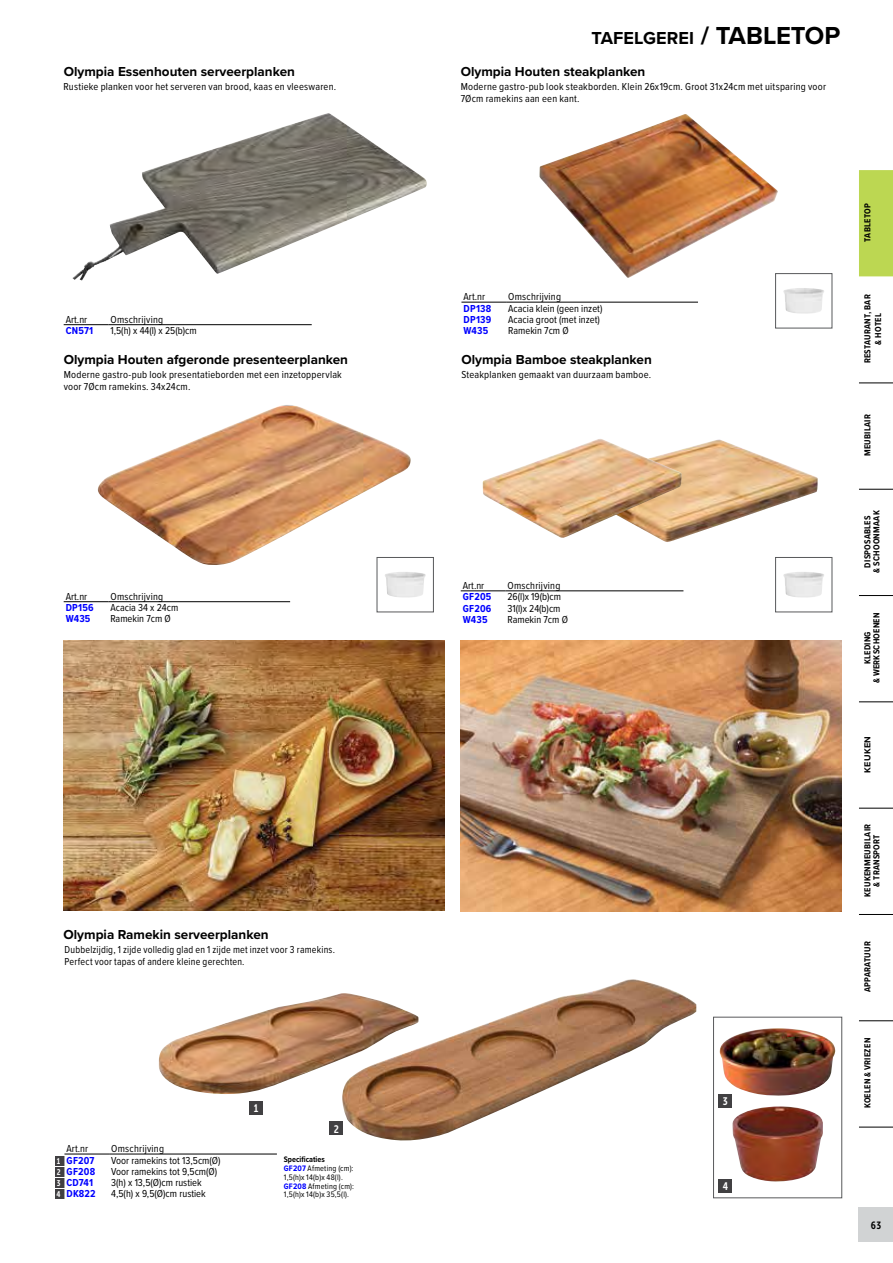
<style>
.page{position:relative;width:893px;height:1263px;background:#fff}
.page>*{position:absolute;margin:0;border:0;box-sizing:border-box;transform-origin:0 0}
.t1{font:700 18px "Proxima Nova";letter-spacing:.005em;color:#000}
.t2{font:700 13.5px "Proxima Nova";color:#000}
.t3{font:10.95px "Museo Sans Cond 700";color:#fff}
.t4{font:10.5px/12px "Proxima Nova Cond";letter-spacing:.02em;color:#000}
.t5{font:10.5px "Proxima Nova Cond";color:#000}
.t6{font:10.5px/12px "Proxima Nova Cond";letter-spacing:.02em;color:#000;scale:.96 1}
.t7{font:700 10.5px "Proxima Nova Cond";letter-spacing:.015em;color:#00f}
.t8{font:10.5px "Museo Sans Cond 700";color:#000}
.t9{font:700 9px/9px "Proxima Nova Cond";letter-spacing:.025em;color:#000;text-align:center}
.t10{font:700 9px "Proxima Nova";letter-spacing:.03em;color:#000}
.t11{font:8.25px/9.4px "Proxima Nova Cond";letter-spacing:.025em;color:#000}
.t12{font:700 8.25px/9.4px "Proxima Nova Cond";color:#000}
.t13{font:8.25px/10.8px "Museo Sans Cond 700";color:#fff;text-align:justify}
.s1{font-size:25.5px}
.s2{color:#00f}
.s3{font-weight:400}
.s4{font-weight:700;color:#00f}
</style>
<div class="page">
<div style="left:859px;top:1208px;width:34px;height:34px;background:#d1d3d4"></div>
<div style="left:859px;top:170px;width:34px;height:106px;background:#bcd752"></div>
<hr style="left:859px;top:383px;width:34px;height:1px;background:#000">
<hr style="left:859px;top:489px;width:34px;height:1px;background:#000">
<hr style="left:859px;top:595px;width:34px;height:1px;background:#000">
<hr style="left:859px;top:702px;width:34px;height:1px;background:#000">
<hr style="left:859px;top:808px;width:34px;height:1px;background:#000">
<hr style="left:859px;top:914px;width:34px;height:1px;background:#000">
<hr style="left:859px;top:1020px;width:34px;height:1px;background:#000">
<hr style="left:859px;top:1127px;width:34px;height:1px;background:#000">
<div style="left:713px;top:1017px;width:129px;height:181px;background:#fff;border:1px solid #58595b"></div>
<div style="left:55px;top:1156px;width:10px;height:10px;background:#414042"></div>
<div style="left:55px;top:1167px;width:10px;height:10px;background:#414042"></div>
<div style="left:55px;top:1178px;width:10px;height:9px;background:#414042"></div>
<div style="left:55px;top:1189px;width:10px;height:9px;background:#414042"></div>
<img style="left:783px;top:288px;width:41px;height:26px">
<div style="left:775px;top:273px;width:57px;height:55px;border:1px solid #58595b"></div>
<div style="left:249px;top:1101px;width:14px;height:13px;background:#414042"></div>
<div style="left:329px;top:1122px;width:14px;height:13px;background:#414042"></div>
<div style="left:718px;top:1094px;width:14px;height:14px;background:#414042"></div>
<div style="left:718px;top:1179px;width:14px;height:14px;background:#414042"></div>
<img style="left:783px;top:572px;width:41px;height:26px">
<div style="left:775px;top:557px;width:57px;height:55px;border:1px solid #58595b"></div>
<img style="left:385px;top:572px;width:41px;height:26px">
<div style="left:377px;top:557px;width:57px;height:55px;border:1px solid #58595b"></div>
<svg style="left:461px;top:301px;width:237px;height:1px"></svg>
<hr style="left:461px;top:302px;width:45px;height:1px;background:#000">
<hr style="left:506px;top:302px;width:192px;height:1px;background:#000">
<svg style="left:461px;top:590px;width:223px;height:2px"></svg>
<hr style="left:461px;top:590px;width:44px;height:1px;background:#000">
<hr style="left:505px;top:590px;width:178px;height:1px;background:#000">
<svg style="left:64px;top:602px;width:226px;height:1px"></svg>
<hr style="left:64px;top:601px;width:44px;height:1px;background:#000">
<hr style="left:108px;top:601px;width:182px;height:1px;background:#000">
<svg style="left:64px;top:325px;width:248px;height:1px"></svg>
<hr style="left:64px;top:324px;width:44px;height:1px;background:#000">
<hr style="left:108px;top:324px;width:204px;height:1px;background:#000">
<svg style="left:64px;top:1153px;width:213px;height:46px"></svg>
<img style="left:461px;top:640px;width:381px;height:271px">
<img style="left:658px;top:439px;width:160px;height:103px">
<img style="left:539px;top:114px;width:239px;height:165px">
<img style="left:158px;top:993px;width:183px;height:101px">
<img style="left:341px;top:979px;width:355px;height:162px">
<img style="left:719px;top:1028px;width:117px;height:68px">
<img style="left:732px;top:1106px;width:91px;height:76px">
<img style="left:72px;top:113px;width:355px;height:168px">
<img style="left:97px;top:405px;width:314px;height:161px">
<img style="left:64px;top:641px;width:380px;height:269px">
<img style="left:483px;top:439px;width:199px;height:99px">
<p class="t2" style="left:64px;top:62px;width:233px">Olympia Essenhouten serveerplanken</p>
<p class="t4" style="left:63px;top:80px;width:274px">Rustieke planken voor het serveren van brood, kaas en vleeswaren.</p>
<h1 class="t1" style="left:592px;top:24px;width:250px">TAFELGEREI <span class="s1">/ TABLETOP</span></h1>
<p class="t2" style="left:461px;top:62px;width:186px">Olympia Houten steakplanken</p>
<p class="t4" style="left:461px;top:80px;width:367px">Moderne gastro-pub look steakborden. Klein 26x19cm. Groot 31x24cm met uitsparing voor<br>7Øcm ramekins aan een kant.</p>
<p class="t4" style="left:66px;top:313px;width:23px">Art.nr</p>
<p class="t4" style="left:110px;top:313px;width:54px">Omschrijving</p>
<p class="t7" style="left:66px;top:323px;width:29px">CN571</p>
<p class="t4" style="left:110px;top:324px;width:88px">1,5(h) x 44(l) x 25(b)cm</p>
<p class="t4" style="left:464px;top:290px;width:23px">Art.nr</p>
<p class="t4" style="left:508px;top:290px;width:54px">Omschrijving</p>
<p class="t7" style="left:464px;top:300px;width:29px">DP138</p>
<p class="t5" style="left:508px;top:300px;width:96px">Acacia klein (geen inzet)</p>
<p class="t7" style="left:464px;top:312px;width:29px">DP139</p>
<p class="t5" style="left:508px;top:312px;width:93px">Acacia groot (met inzet)</p>
<p class="t7" style="left:464px;top:323px;width:26px">W435</p>
<p class="t5" style="left:508px;top:323px;width:62px">Ramekin 7cm Ø</p>
<p class="t2" style="left:64px;top:350px;width:286px">Olympia Houten afgeronde presenteerplanken</p>
<p class="t2" style="left:461px;top:350px;width:192px">Olympia Bamboe steakplanken</p>
<p class="t4" style="left:64px;top:368px;width:280px">Moderne gastro-pub look presentatieborden met een inzetoppervlak</p>
<p class="t4" style="left:461px;top:368px;width:191px">Steakplanken gemaakt van duurzaam bamboe.</p>
<p class="t4" style="left:64px;top:380px;width:128px">voor 7Øcm ramekins. 34x24cm.</p>
<p class="t4" style="left:66px;top:590px;width:23px">Art.nr</p>
<p class="t4" style="left:110px;top:590px;width:54px">Omschrijving</p>
<p class="t7" style="left:66px;top:600px;width:29px">DP156</p>
<p class="t5" style="left:110px;top:600px;width:69px">Acacia 34 x 24cm</p>
<p class="t7" style="left:66px;top:611px;width:26px">W435</p>
<p class="t5" style="left:110px;top:611px;width:62px">Ramekin 7cm Ø</p>
<p class="t4" style="left:463px;top:579px;width:23px">Art.nr</p>
<p class="t4" style="left:507px;top:579px;width:54px">Omschrijving</p>
<p class="t7" style="left:463px;top:589px;width:30px">GF205</p>
<p class="t4" style="left:507px;top:590px;width:55px">26(l)x 19(b)cm</p>
<p class="t7" style="left:463px;top:600px;width:30px">GF206</p>
<p class="t4" style="left:507px;top:602px;width:55px">31(l)x 24(b)cm</p>
<p class="t7" style="left:463px;top:612px;width:26px">W435</p>
<p class="t5" style="left:507px;top:612px;width:62px">Ramekin 7cm Ø</p>
<p class="t2" style="left:64px;top:925px;width:207px">Olympia Ramekin serveerplanken</p>
<p class="t6" style="left:65px;top:943px;width:283px">Dubbelzijdig, 1 zijde volledig glad en 1 zijde met inzet voor 3 ramekins.<br>Perfect voor tapas of andere kleine gerechten.</p>
<p class="t4" style="left:67px;top:1142px;width:23px">Art.nr</p>
<p class="t4" style="left:111px;top:1142px;width:54px">Omschrijving</p>
<p class="t7" style="left:67px;top:1152px;width:29px">GF207</p>
<p class="t5" style="left:111px;top:1152px;width:111px">Voor ramekins tot 13,5cm(Ø)</p>
<p class="t7" style="left:67px;top:1163px;width:30px">GF208</p>
<p class="t5" style="left:111px;top:1163px;width:108px">Voor ramekins tot 9,5cm(Ø)</p>
<p class="t7" style="left:67px;top:1175px;width:28px">CD741</p>
<p class="t5" style="left:111px;top:1175px;width:92px">3(h) x 13,5(Ø)cm rustiek</p>
<p class="t7" style="left:67px;top:1186px;width:31px">DK822</p>
<p class="t5" style="left:111px;top:1186px;width:96px">4,5(h) x 9,5(Ø)cm rustiek</p>
<p class="t13" style="left:57px;top:1156px;width:6px">1<br>2<br>3<br>4</p>
<p class="t3" style="left:254px;top:1102px;width:6px">1</p>
<p class="t3" style="left:334px;top:1123px;width:7px">2</p>
<p class="t12" style="left:284px;top:1154px;width:71px">Specificaties<br><span class="s2">GF207</span> <span class="s3">Afmeting (cm):</span></p>
<p class="t11" style="left:284px;top:1172px;width:72px">1,5(h)x 14(b)x 48(l).<br><span class="s4">GF208</span> Afmeting (cm):</p>
<p class="t11" style="left:284px;top:1189px;width:67px">1,5(h)x 14(b)x 35,5(l).</p>
<p class="t3" style="left:723px;top:1095px;width:6px">3</p>
<p class="t3" style="left:723px;top:1180px;width:7px">4</p>
<p class="t9" style="left:863px;top:242px;width:40px;rotate:-90deg">TABLETOP</p>
<p class="t9" style="left:862px;top:363px;width:70px;line-height:10.8px;rotate:-90deg">RESTAURANT, BAR &amp; HOTEL</p>
<p class="t9" style="left:863px;top:456px;width:43px;rotate:-90deg">MEUBILAIR</p>
<p class="t9" style="left:863px;top:573px;width:64px;rotate:-90deg">DISPOSABLES<br>&amp; SCHOONMAAK</p>
<p class="t9" style="left:863px;top:683px;width:72px;rotate:-90deg">KLEDING<br>&amp; WERKSCHOENEN</p>
<p class="t10" style="left:861px;top:773px;width:38px;rotate:-90deg">KEUKEN</p>
<p class="t9" style="left:863px;top:897px;width:74px;rotate:-90deg">KEUKENMEUBILAIR &amp; TRANSPORT</p>
<p class="t9" style="left:863px;top:992px;width:52px;rotate:-90deg">APPARATUUR</p>
<p class="t9" style="left:863px;top:1108px;width:72px;rotate:-90deg">KOELEN &amp; VRIEZEN</p>
<p class="t8" style="left:871px;top:1219px;width:12px">63</p>
</div>
